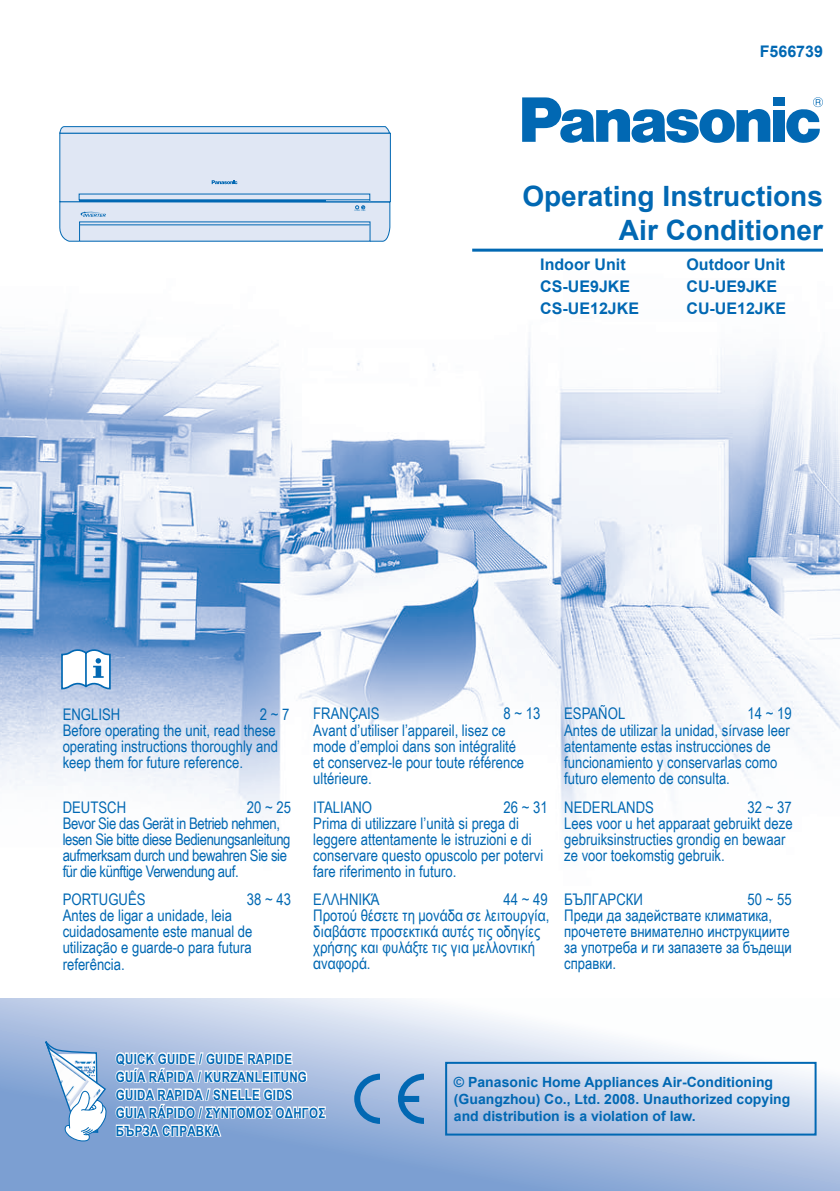
<style>
.page{position:relative;width:840px;height:1191px;background:#fff}
.page>*{position:absolute;margin:0;border:0;box-sizing:border-box;transform-origin:0 0}
.t1{font:700 28px/33.6px "Arial";color:#0168b3;text-align:right}
.t2{font:16px/16.2px "Arial Narrow";color:#0168b3}
.t3{font:16px/16.2px "Arial Narrow";letter-spacing:-.025em;color:#0168b3}
.t4{font:700 16px "Arial";color:#0168b3}
.t5{font:700 16px "Arial";color:#0168b3}
.t6{font:700 14px/16.8px "Arial";color:#0168b3}
.t7{font:700 14px/18px "Arial Narrow";letter-spacing:.02em;color:#0168b3}
</style>
<div class="page">
<img style="left:0;top:97px;width:839px;height:902px">
<svg style="left:0;top:999px;width:839px;height:192px"></svg>
<hr style="left:472px;top:249px;width:350px;height:3px;background:#0168b3">
<div style="left:772px;top:97px;width:12px;height:9px;background:#0168b3"></div>
<div style="left:772px;top:110px;width:12px;height:32px;background:#0168b3"></div>
<svg style="left:522px;top:97px;width:248px;height:46px"></svg>
<svg style="left:785px;top:97px;width:37px;height:46px"></svg>
<div style="left:60px;top:133px;width:330px;height:69px;background:#e0e7f4"></div>
<svg style="left:211px;top:180px;width:26px;height:4px"></svg>
<svg style="left:59px;top:126px;width:331px;height:8px"></svg>
<svg style="left:59px;top:200px;width:331px;height:43px"></svg>
<svg style="left:44px;top:1040px;width:63px;height:101px"></svg>
<svg style="left:60px;top:648px;width:51px;height:42px"></svg>
<div style="left:445px;top:1061px;width:371px;height:74px;border:2px solid #0168b3"></div>
<svg style="left:354px;top:1073px;width:26px;height:51px"></svg>
<svg style="left:398px;top:1073px;width:25px;height:51px"></svg>
<div style="left:400px;top:1096px;width:19px;height:6px;background:#0168b3"></div>
<svg style="left:114px;top:1042px;width:213px;height:96px"></svg>
<p class="t5" style="left:759px;top:41px;width:65px">F566739</p>
<h1 class="t1" style="left:522px;top:181px;width:302px">Operating Instructions<br>Air Conditioner</h1>
<p class="t5" style="left:540px;top:254px;width:87px">Indoor Unit</p>
<p class="t5" style="left:686px;top:254px;width:100px">Outdoor Unit</p>
<p class="t4" style="left:540px;top:276px;width:91px">CS-UE9JKE</p>
<p class="t4" style="left:686px;top:276px;width:92px">CU-UE9JKE</p>
<p class="t4" style="left:540px;top:298px;width:100px">CS-UE12JKE</p>
<p class="t4" style="left:686px;top:298px;width:101px">CU-UE12JKE</p>
<p class="t2" style="left:313px;top:705px;width:228px;text-indent:190px">8 ~ 13<br>Avant d’utiliser l’appareil, lisez ce mode d’emploi dans son intégralité<br>et conservez-le pour toute référence ultérieure.</p>
<p class="t2" style="left:564px;top:705px;width:63px">ESPAÑOL</p>
<p class="t2" style="left:63px;top:705px;width:228px;text-indent:197px">2 ~ 7<br>Before operating the unit, read these operating instructions thoroughly and keep them for future reference.</p>
<p class="t2" style="left:313px;top:705px;width:68px">FRANÇAIS</p>
<p class="t2" style="left:63px;top:705px;width:59px">ENGLISH</p>
<p class="t2" style="left:564px;top:705px;width:229px;text-indent:183px">14 ~ 19<br>Antes de utilizar la unidad, sírvase leer atentamente estas instrucciones de funcionamiento y conservarlas como futuro elemento de consulta.</p>
<p class="t2" style="left:313px;top:798px;width:236px;text-indent:190px">26 ~ 31<br>Prima di utilizzare l’unità si prega di leggere attentamente le istruzioni e di conservare questo opuscolo per potervi fare riferimento in futuro.</p>
<p class="t2" style="left:564px;top:798px;width:91px">NEDERLANDS</p>
<p class="t3" style="left:63px;top:798px;width:230px;text-indent:184px">20 ~ 25<br>Bevor Sie das Gerät in Betrieb nehmen, lesen Sie bitte diese Bedienungsanleitung aufmerksam durch und bewahren Sie sie für die künftige Verwendung auf.</p>
<p class="t2" style="left:313px;top:798px;width:60px">ITALIANO</p>
<p class="t2" style="left:63px;top:798px;width:65px">DEUTSCH</p>
<p class="t2" style="left:564px;top:798px;width:230px;text-indent:183px">32 ~ 37<br>Lees voor u het apparaat gebruikt deze gebruiksinstructies grondig en bewaar ze voor toekomstig gebruik.</p>
<p class="t2" style="left:63px;top:890px;width:84px">PORTUGUÊS</p>
<p class="t2" style="left:247px;top:890px;width:46px">38 ~ 43</p>
<p class="t2" style="left:63px;top:906px;width:191px">Antes de ligar a unidade, leia cuidadosamente este manual de utilização e guarde-o para futura referência.</p>
<p class="t2" style="left:313px;top:890px;width:237px;text-indent:190px">44 ~ 49<br>Προτού θέσετε τη μονάδα σε λειτουργία, διαβάστε προσεκτικά αυτές τις οδηγίες χρήσης και φυλάξτε τις για μελλοντική αναφορά.</p>
<p class="t2" style="left:564px;top:890px;width:80px">БЪЛГАРСКИ</p>
<p class="t2" style="left:564px;top:890px;width:229px;text-indent:183px">50 ~ 55<br>Преди да задействате климатика, прочетете внимателно инструкциите за употреба и ги запазете за бъдещи справки.</p>
<p class="t2" style="left:313px;top:890px;width:68px">EΛΛΗΝΙΚΆ</p>
<p class="t7" style="left:116px;top:1049px;width:211px">QUICK GUIDE / GUIDE RAPIDE<br>GUÍA RÁPIDA / KURZANLEITUNG<br>GUIDA RAPIDA / SNELLE GIDS<br>GUIA RÁPIDO / ΣΥΝΤΟΜΟΣ ΟΔΗΓΟΣ<br>БЪРЗА СПРАВКА</p>
<p class="t6" style="left:453px;top:1074px;width:338px">© Panasonic Home Appliances Air-Conditioning (Guangzhou) Co., Ltd. 2008. Unauthorized copying and distribution is a violation of law.</p>
</div>
